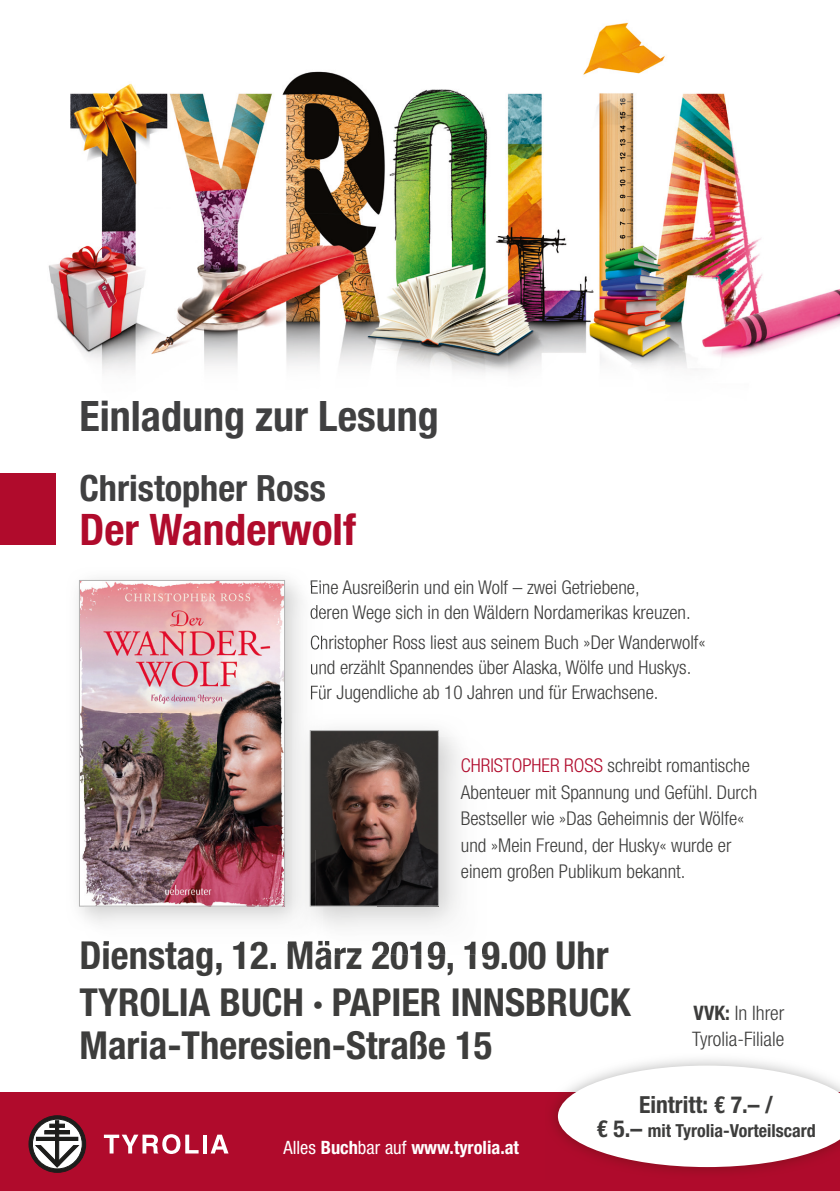
<style>
.page{position:relative;width:840px;height:1191px;background:#fff}
.page>*{position:absolute;margin:0;border:0;box-sizing:border-box;transform-origin:0 0}
.t1{font:700 condensed 43.4px "Helvetica Neue LT Std";color:#b00b2c}
.t2{font:700 condensed 42px "Helvetica Neue LT Std";color:#404041}
.t3{font:700 condensed 38.6px/47.2px "Helvetica Neue LT Std";color:#3d3d3c}
.t4{font:700 condensed 36.2px "Helvetica Neue LT Std";color:#404041}
.t5{font:700 condensed 23.6px "Helvetica Neue LT Std";color:#3d3d3c}
.t6{font:300 condensed 20px/26px "Helvetica Neue LT Std";color:#3d3d3c}
.t7{font:300 condensed 19px/26.6px "Helvetica Neue LT Std";color:#3d3d3c}
.t8{font:700 condensed 18.4px "Helvetica Neue LT Std";color:#fff}
.t9{font:700 condensed 18px "Helvetica Neue LT Std";color:#3d3d3c}
.s1{color:#b00b2c}
.s2{font-weight:700}
.s3{font-weight:400}
.s4{font-size:23.6px}
</style>
<div class="page">
<img style="left:48px;top:22px;width:791px;height:352px">
<div style="left:0;top:1092px;width:839px;height:99px;background:#b00b2c"></div>
<svg style="left:28px;top:1115px;width:58px;height:58px"></svg>
<svg style="left:55px;top:1120px;width:4px;height:45px"></svg>
<div style="left:50px;top:1124px;width:14px;height:3px;background:#1d1d1b;border:1px solid #1d1d1b"></div>
<div style="left:45px;top:1130px;width:24px;height:3px;border:1px solid #1d1d1b"></div>
<div style="left:36px;top:1137px;width:42px;height:3px;border:1px solid #1d1d1b"></div>
<svg style="left:104px;top:1134px;width:94px;height:20px"></svg>
<svg style="left:203px;top:1135px;width:3px;height:18px"></svg>
<svg style="left:210px;top:1134px;width:18px;height:19px"></svg>
<div style="left:0;top:473px;width:56px;height:72px;background:#b00b2c"></div>
<img style="left:81px;top:582px;width:202px;height:302px">
<svg style="left:311px;top:585px;width:10px;height:9px"></svg>
<img style="left:310px;top:605px;width:12px;height:14px">
<img style="left:311px;top:635px;width:11px;height:15px">
<img style="left:311px;top:664px;width:11px;height:11px">
<img style="left:84px;top:941px;width:229px;height:2px">
<img style="left:311px;top:685px;width:11px;height:15px">
<img style="left:84px;top:585px;width:199px;height:319px">
<div style="left:79px;top:580px;width:206px;height:326px;border:1px solid #b2b2b2"></div>
<div style="left:292px;top:713px;width:18px;height:218px;background:#f2f2f2"></div>
<img style="left:312px;top:732px;width:124px;height:172px">
<img style="left:322px;top:736px;width:137px;height:205px">
<img style="left:316px;top:941px;width:170px;height:13px">
<svg style="left:316px;top:940px;width:6px;height:3px"></svg>
<img style="left:316px;top:736px;width:120px;height:168px">
<div style="left:310px;top:730px;width:128px;height:176px;border:1px solid #b2b2b2"></div>
<img style="left:553px;top:1059px;width:223px;height:114px">
<svg style="left:557px;top:1065px;width:282px;height:102px"></svg>
<h2 class="t2" style="left:79px;top:391px;width:361px">Einladung zur Lesung</h2>
<h3 class="t4" style="left:79px;top:466px;width:248px">Christopher Ross</h3>
<h1 class="t1" style="left:79px;top:503px;width:278px">Der Wanderwolf</h1>
<p class="t7" style="left:310px;top:574px;width:382px;line-height:25px">Eine Ausreißerin und ein Wolf – zwei Getriebene,<br>deren Wege sich in den Wäldern Nordamerikas kreuzen.</p>
<p class="t7" style="left:310px;top:630px;width:397px;line-height:25px">Christopher Ross liest aus seinem Buch »Der Wanderwolf« und erzählt Spannendes über Alaska, Wölfe und Huskys.<br>Für Jugendliche ab 10 Jahren und für Erwachsene.</p>
<p class="t7" style="left:460px;top:752px;width:298px"><span class="s1">CHRISTOPHER ROSS</span> schreibt romantische Abenteuer mit Spannung und Gefühl. Durch Bestseller wie »Das Geheimnis der Wölfe« und »Mein Freund, der Husky« wurde er einem großen Publikum bekannt.</p>
<h3 class="t3" style="left:79px;top:931px;width:552px">Dienstag, 12. März 2019, 19.00 Uhr<br>TYROLIA BUCH · PAPIER INNSBRUCK</h3>
<h3 class="t3" style="left:79px;top:1021px;width:414px">Maria-Theresien-Straße 15</h3>
<p class="t6" style="left:691px;top:999px;width:94px"><span class="s2">VVK:</span> In Ihrer<br>Tyrolia-Filiale</p>
<p class="t8" style="left:283px;top:1136px;width:237px"><span class="s3">Alles</span> Buch<span class="s3">bar auf</span> www.tyrolia.at</p>
<p class="t5" style="left:638px;top:1090px;width:135px">Eintritt: € 7.– /</p>
<p class="t9" style="left:596px;top:1119px;width:221px"><span class="s4">€ 5.–</span> mit Tyrolia-Vorteilscard</p>
</div>
